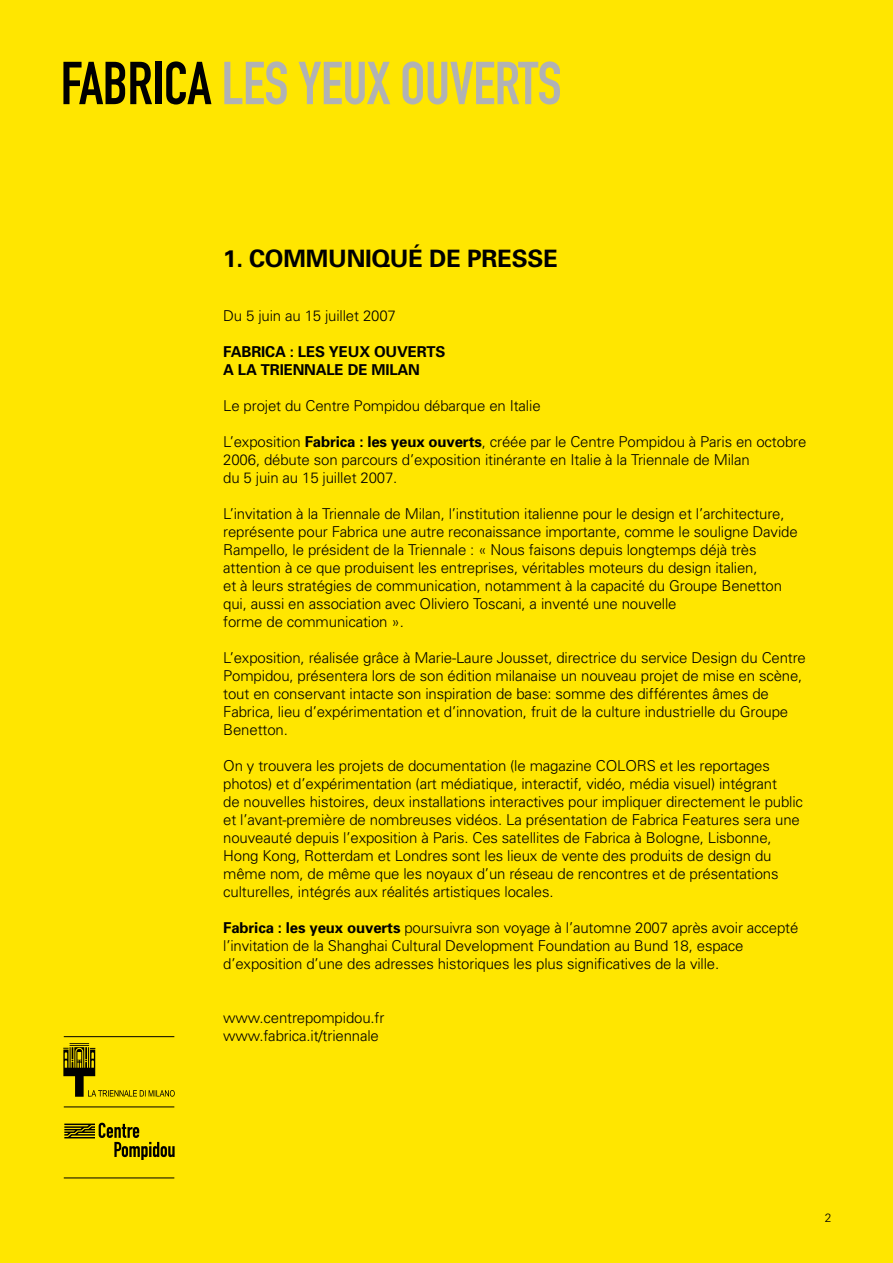
<style>
.page{position:relative;width:893px;height:1263px;background:#ffe600}
.page>*{position:absolute;margin:0;border:0;box-sizing:border-box;transform-origin:0 0}
.t1{font:59.55px "DIN Engschrift";letter-spacing:-.01em;color:#b1b2b4}
.t2{font:700 24px "Univers";letter-spacing:-.01em;color:#000}
.t3{font:300 15px/18px "Univers";letter-spacing:-.01em;color:#000}
.t4{font:700 15px/18px "Univers";letter-spacing:-.01em;color:#000}
.s1{color:#000}
.s2{font-weight:700}
</style>
<div class="page">
<img style="left:64px;top:1044px;width:111px;height:52px">
<img style="left:94px;top:1122px;width:81px;height:37px">
<svg style="left:64px;top:1123px;width:31px;height:15px"></svg>
<hr style="left:64px;top:1177px;width:110px;height:1px;background:#000">
<hr style="left:64px;top:1106px;width:110px;height:1px;background:#000">
<hr style="left:64px;top:1036px;width:110px;height:1px;background:#000">
<h1 class="t1" style="left:61px;top:48px;width:503px"><span class="s1">FABRICA</span> LES YEUX OUVERTS</h1>
<h2 class="t2" style="left:223px;top:243px;width:336px">1. COMMUNIQUÉ DE PRESSE</h2>
<p class="t3" style="left:223px;top:307px;width:174px">Du 5 juin au 1 5 juillet 2007</p>
<p class="t4" style="left:223px;top:343px;width:224px">FABRICA : LES YEUX OUVERTS<br>A LA TRIENNALE DE MILAN</p>
<p class="t3" style="left:223px;top:397px;width:319px">Le projet du Centre Pompidou débarque en Italie</p>
<p class="t3" style="left:223px;top:433px;width:585px">L’exposition <span class="s2">Fabrica : les yeux ouverts</span>, créée par le Centre Pompidou à Paris en octobre<br>2006, débute son parcours d’exposition itinérante en Italie à la Triennale de Milan<br>du 5 juin au 1 5 juillet 2007.</p>
<p class="t3" style="left:223px;top:505px;width:576px">L’invitation à la Triennale de Milan, l’institution italienne pour le design et l’architecture, représente pour Fabrica une autre reconaissance importante, comme le souligne Davide Rampello, le président de la Triennale : « Nous faisons depuis longtemps déjà très attention à ce que produisent les entreprises, véritables moteurs du design italien,<br>et à leurs stratégies de communication, notamment à la capacité du Groupe Benetton qui, aussi en association avec Oliviero Toscani, a inventé une nouvelle<br>forme de communication ».</p>
<p class="t3" style="left:223px;top:649px;width:584px">L’exposition, réalisée grâce à Marie-Laure Jousset, directrice du service Design du Centre Pompidou, présentera lors de son édition milanaise un nouveau projet de mise en scène, tout en conservant intacte son inspiration de base: somme des différentes âmes de Fabrica, lieu d’expérimentation et d’innovation, fruit de la culture industrielle du Groupe Benetton.</p>
<p class="t3" style="left:223px;top:757px;width:581px">On y trouvera les projets de documentation (le magazine COLORS et les reportages photos) et d’expérimentation (art médiatique, interactif, vidéo, média visuel) intégrant<br>de nouvelles histoires, deux installations interactives pour impliquer directement le public et l’avant-première de nombreuses vidéos. La présentation de Fabrica Features sera une nouveauté depuis l’exposition à Paris. Ces satellites de Fabrica à Bologne, Lisbonne, Hong Kong, Rotterdam et Londres sont les lieux de vente des produits de design du même nom, de même que les noyaux d’un réseau de rencontres et de présentations culturelles, intégrés aux réalités artistiques locales.</p>
<p class="t3" style="left:223px;top:919px;width:577px"><span class="s2">Fabrica : les yeux ouverts</span> poursuivra son voyage à l’automne 2007 après avoir accepté l’invitation de la Shanghai Cultural Development Foundation au Bund 1 8, espace d’exposition d’une des adresses historiques les plus significatives de la ville.</p>
<p class="t3" style="left:223px;top:1009px;width:163px">www.centrepompidou.fr www.fabrica.it/triennale</p>
</div>
